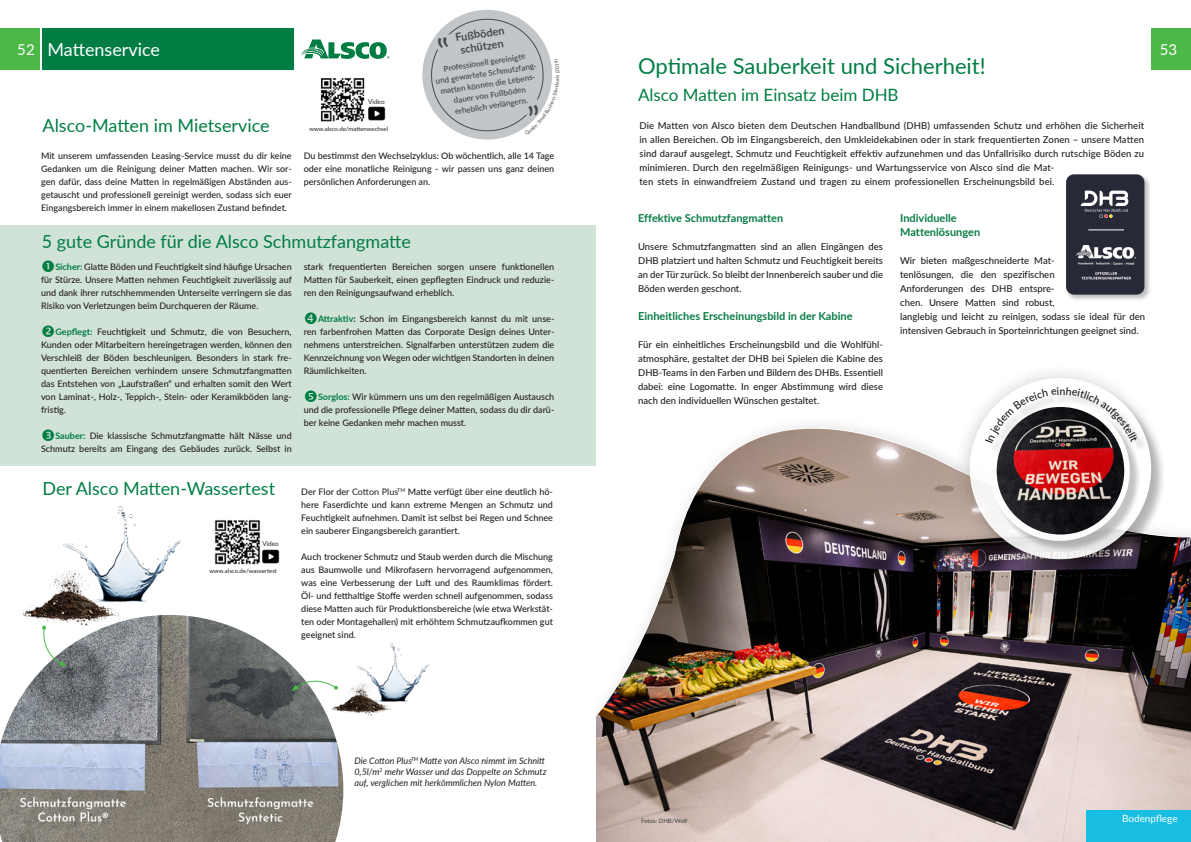
<style>
.page{position:relative;width:1191px;height:842px;background:#fff}
.page>*{position:absolute;margin:0;border:0;box-sizing:border-box;transform-origin:0 0}
.t1{font:22px "Lato";color:#007d43}
.t2{font:18px "Lato";color:#007d43}
.t3{font:18px "Lato";color:#fff}
.t4{font:17px "Lato";color:#007d43}
.t5{font:15px "Lato";color:#fff}
.t6{font:700 11px/14px "Lato";color:#097c44}
.t7{font:700 11px/13px "Lato";color:#474a4e}
.t8{font:10px "Lato";color:#fff}
.t9{font:500 9.5px/14px "Lato";letter-spacing:.005em;color:#231f20;text-align:justify}
.t10{font:500 9px/13px "Lato";color:#231f20;text-align:justify}
.t11{font:italic 9px/10.8px "Lato";color:#231f20}
.t12{font:600 8px/11px "Lato";color:#474a4e;text-align:center}
.t13{font:6.6px "Lato";color:#231f20}
.t14{font:6px "Lato";color:#231f20}
.t15{font:500 6px "Lato";color:#474a4e}
.s1{font-weight:700;color:#007d43}
.s2{font-weight:700}
.s3{font-weight:400}
</style>
<div class="page">
<img style="left:343px;top:686px;width:48px;height:30px">
<img style="left:355px;top:643px;width:75px;height:62px">
<svg style="left:509px;top:343px;width:682px;height:499px"></svg>
<svg style="left:944px;top:352px;width:232px;height:233px"></svg>
<div style="left:1064px;top:173px;width:87px;height:129px;background:#231f20;opacity:.3"></div>
<div style="left:1066px;top:174px;width:78px;height:121px;background:#282937;border-radius:8px"></div>
<hr style="left:1088px;top:230px;width:36px;height:1px;background:#fff">
<svg style="left:1080px;top:191px;width:48px;height:27px"></svg>
<svg style="left:1081px;top:272px;width:49px;height:7px"></svg>
<img style="left:1075px;top:246px;width:60px;height:19px">
<div style="left:0;top:225px;width:595px;height:240px;background:#d1e2d6"></div>
<img style="left:23px;top:576px;width:97px;height:39px">
<img style="left:59px;top:506px;width:122px;height:102px">
<svg style="left:300px;top:40px;width:89px;height:19px"></svg>
<img style="left:0;top:615px;width:343px;height:227px">
<svg style="left:41px;top:625px;width:26px;height:41px"></svg>
<svg style="left:292px;top:673px;width:46px;height:18px"></svg>
<img style="left:215px;top:520px;width:45px;height:44px">
<img style="left:262px;top:549px;width:18px;height:15px">
<img style="left:321px;top:78px;width:44px;height:44px">
<img style="left:368px;top:106px;width:17px;height:15px">
<div style="left:464px;top:638px;width:131px;height:204px;background:#fff"></div>
<div style="left:0;top:28px;width:40px;height:42px;background:#4cb848"></div>
<div style="left:1151px;top:28px;width:40px;height:42px;background:#4cb848"></div>
<div style="left:43px;top:28px;width:251px;height:42px;background:#007d43"></div>
<div style="left:1086px;top:810px;width:105px;height:32px;background:#18bee1"></div>
<svg style="left:966px;top:375px;width:188px;height:187px"></svg>
<svg style="left:422px;top:9px;width:130px;height:131px"></svg>
<p class="t7" style="left:454px;top:31px;width:51px;rotate:-9deg">Fußböden schützen</p>
<p class="t12" style="left:433px;top:65px;width:105px;rotate:-9deg">Professionell gereinigte<br>und gewartete Schmutzfang&shy;matten können die Lebens&shy;dauer von Fußböden erheblich verlängern.</p>
<h2 class="t3" style="left:47px;top:37px;width:114px">Mattenservice</h2>
<h3 class="t5" style="left:17px;top:39px;width:19px">52</h3>
<h3 class="t5" style="left:1159px;top:39px;width:19px">53</h3>
<h3 class="t5" style="left:1162px;top:39px;width:19px">53</h3>
<h1 class="t1" style="left:638px;top:51px;width:349px">Optimale Sauberkeit und Sicherheit!</h1>
<h3 class="t4" style="left:638px;top:83px;width:262px">Alsco Matten im Einsatz beim DHB</h3>
<p class="t13" style="left:368px;top:97px;width:18px">Video</p>
<h2 class="t2" style="left:43px;top:112px;width:229px">Alsco-Matten im Mietservice</h2>
<p class="t14" style="left:309px;top:124px;width:80px">www.alsco.de/mattenwechsel</p>
<p class="t10" style="left:41px;top:149px;width:252px">Mit unserem umfassenden Leasing-Service musst du dir keine Gedanken um die Reinigung deiner Matten machen. Wir sor&shy;gen dafür, dass deine Matten in regelmäßigen Abständen aus&shy;getauscht und professionell gereinigt werden, sodass sich euer Eingangsbereich immer in einem makellosen Zustand befindet.</p>
<p class="t10" style="left:304px;top:149px;width:252px">Du bestimmst den Wechselzyklus: Ob wöchentlich, alle 14 Tage oder eine monatliche Reinigung - wir passen uns ganz deinen persönlichen Anforderungen an.</p>
<h2 class="t2" style="left:42px;top:229px;width:371px">5 gute Gründe für die Alsco Schmutzfangmatte</h2>
<p class="t10" style="left:41px;top:260px;width:252px;text-indent:14px"><span class="s1">Sicher:</span> Glatte Böden und Feuchtigkeit sind häufige Ursachen für Stürze. Unsere Matten nehmen Feuchtigkeit zuverlässig auf und dank ihrer rutschhemmenden Unterseite verringern sie das Risiko von Verletzungen beim Durchqueren der Räume.</p>
<p class="t10" style="left:41px;top:325px;width:252px;text-indent:14px"><span class="s1">Gepflegt:</span> Feuchtigkeit und Schmutz, die von Besuchern, Kunden oder Mitarbeitern hereingetragen werden, können den Verschleiß der Böden beschleunigen. Besonders in stark fre&shy;quentierten Bereichen verhindern unsere Schmutzfangmatten das Entstehen von „Laufstraßen“ und erhalten somit den Wert von Laminat-, Holz-, Teppich-, Stein- oder Keramikböden lang&shy;fristig.</p>
<p class="t10" style="left:41px;top:429px;width:252px;text-align:right"><span class="s1">Sauber:</span> Die klassische Schmutzfangmatte hält Nässe und<br>Schmutz bereits am Eingang des Gebäudes zurück. Selbst in</p>
<p class="t10" style="left:304px;top:260px;width:252px">stark frequentierten Bereichen sorgen unsere funktionellen Matten für Sauberkeit, einen gepflegten Eindruck und reduzie&shy;ren den Reinigungsaufwand erheblich.</p>
<p class="t10" style="left:304px;top:312px;width:252px;text-indent:14px"><span class="s1">Attraktiv</span><span class="s2">:</span> Schon im Eingangsbereich kannst du mit unse&shy;ren farbenfrohen Matten das Corporate Design deines Unter&shy;nehmens unterstreichen. Signalfarben unterstützen zudem die Kennzeichnung von Wegen oder wichtigen Standorten in deinen Räumlichkeiten.</p>
<p class="t10" style="left:304px;top:390px;width:252px;text-indent:14px"><span class="s1">Sorglos:</span> Wir kümmern uns um den regelmäßigen Austausch und die professionelle Pflege deiner Matten, sodass du dir darü&shy;ber keine Gedanken mehr machen musst.</p>
<h2 class="t2" style="left:43px;top:476px;width:234px">Der Alsco Matten-Wassertest</h2>
<p class="t13" style="left:262px;top:539px;width:18px">Video</p>
<p class="t14" style="left:209px;top:567px;width:69px">www.alsco.de/wassertest</p>
<p class="t10" style="left:301px;top:485px;width:253px">Der Flor der <span class="s3">Cotton Plus</span><sup>TM</sup> Matte verfügt über eine deutlich hö&shy;here Faserdichte und kann extreme Mengen an Schmutz und Feuchtigkeit aufnehmen. Damit ist selbst bei Regen und Schnee ein sauberer Eingangsbereich garantiert.</p>
<p class="t10" style="left:301px;top:550px;width:253px">Auch trockener Schmutz und Staub werden durch die Mischung aus Baumwolle und Mikrofasern hervorragend aufgenommen, was eine Verbesserung der Luft und des Raumklimas fördert.<br>Öl- und fetthaltige Stoffe werden schnell aufgenommen, sodass diese Matten auch für Produktionsbereiche (wie etwa Werkstät&shy;ten oder Montagehallen) mit erhöhtem Schmutzaufkommen gut geeignet sind.</p>
<p class="t11" style="left:354px;top:755px;width:194px">Die Cotton Plus<sup>TM</sup> Matte von Alsco nimmt im Schnitt<br>0,5l/m<sup>2</sup> mehr Wasser und das Doppelte an Schmutz auf, verglichen mit herkömmlichen Nylon Matten.</p>
<p class="t9" style="left:639px;top:118px;width:506px;text-align:left">Die Matten von Alsco bieten dem Deutschen Handballbund (DHB) umfassenden Schutz und erhöhen die Sicherheit in allen Bereichen. Ob im Eingangsbereich, den Umkleidekabinen oder in stark frequentierten Zonen – unsere Matten sind darauf ausgelegt, Schmutz und Feuchtigkeit effektiv aufzunehmen und das Unfallrisiko durch rutschige Böden zu minimieren. Durch den regelmäßigen Reinigungs- und Wartungsservice von Alsco sind die Mat-<br>ten stets in einwandfreiem Zustand und tragen zu einem professionellen Erscheinungsbild bei.</p>
<p class="t6" style="left:638px;top:210px;width:147px">Effektive Schmutzfangmatten</p>
<p class="t9" style="left:638px;top:239px;width:246px">Unsere Schmutzfangmatten sind an allen Eingängen des DHB platziert und halten Schmutz und Feuchtigkeit bereits an der Tür zurück. So bleibt der Innenbereich sauber und die Böden werden geschont.</p>
<p class="t6" style="left:638px;top:308px;width:216px">Einheitliches Erscheinungsbild in der Kabine</p>
<p class="t9" style="left:638px;top:337px;width:246px">Für ein einheitliches Erscheinungsbild und die Wohlfühl&shy;atmosphäre, gestaltet der DHB bei Spielen die Kabine des DHB-Teams in den Farben und Bildern des DHBs. Essentiell dabei: eine Logomatte. In enger Abstimmung wird diese nach den individuellen Wünschen gestaltet.</p>
<p class="t6" style="left:900px;top:210px;width:82px">Individuelle<br>Mattenlösungen</p>
<p class="t9" style="left:900px;top:253px;width:246px;text-align:left">Wir bieten maßgeschneiderte Mat-<br>tenlösungen, die den spezifischen<br>Anforderungen des DHB entspre-<br>chen. Unsere Matten sind robust,<br>langlebig und leicht zu reinigen, sodass sie ideal für den intensiven Gebrauch in Sporteinrichtungen geeignet sind.</p>
<p class="t15" style="left:641px;top:816px;width:48px">Fotos: DHB/Wolf</p>
<p class="t8" style="left:1122px;top:811px;width:57px">Bodenpflege</p>
</div>
